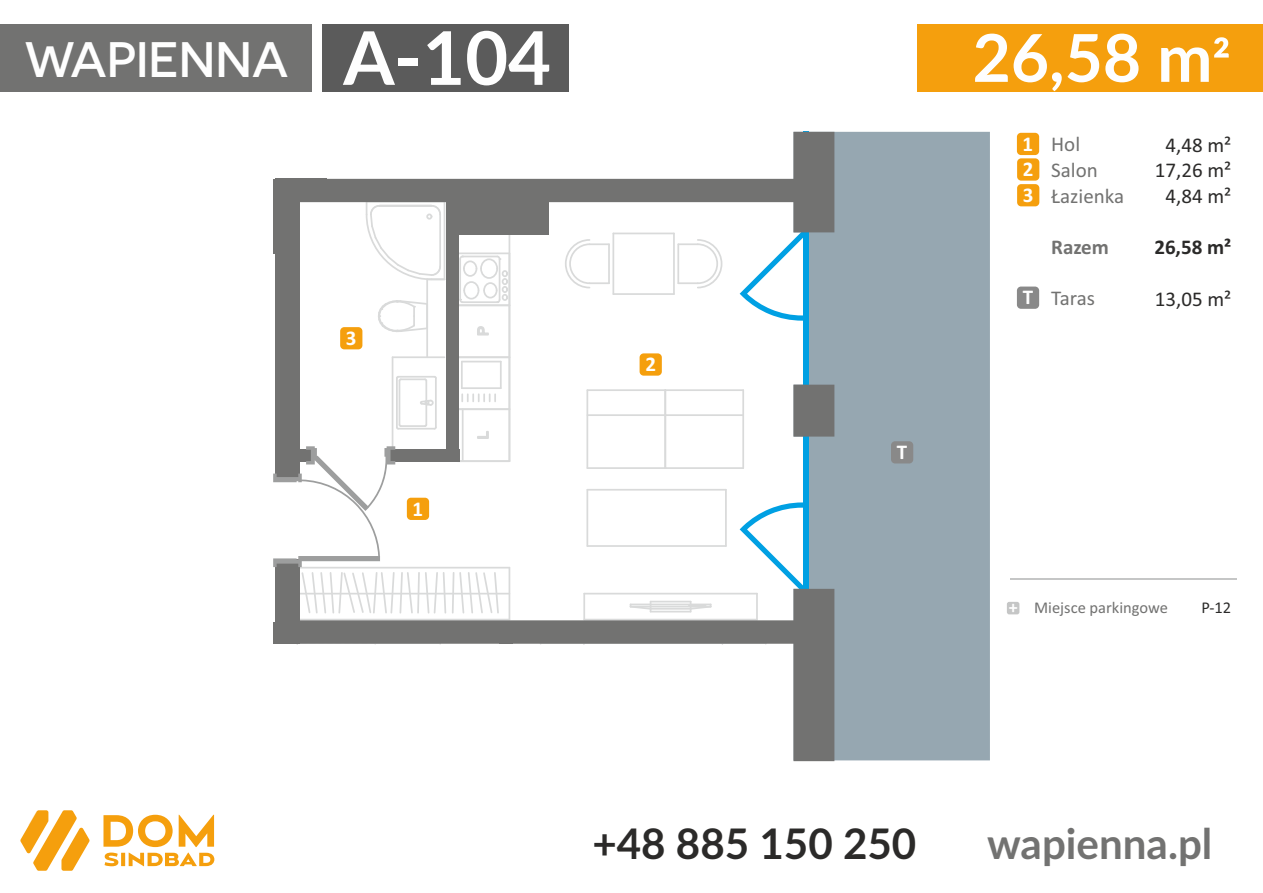
<style>
.page{position:relative;width:1263px;height:893px;background:#fff}
.page>*{position:absolute;margin:0;border:0;box-sizing:border-box;transform-origin:0 0}
.t1{font:700 73.95px "Lato";color:#fefefe}
.t2{font:700 66px "Lato";color:#fefefe}
.t3{font:500 49.8px "Novecentosanswide";color:#fefefe}
.t4{font:700 42.15px "Lato";color:#2b2a29}
.t5{font:700 42.15px "Lato";color:#727271}
.t6{font:21px/25.7px "Calibri";color:#2b2a29;text-align:center}
.t7{font:21px/25.7px "Calibri";color:#727271}
.t8{font:700 21px/25.7px "Calibri";color:#fefefe;text-align:justify}
.t9{font:700 21px "Calibri";color:#2b2a29}
.t10{font:700 21px "Calibri";color:#727271}
.t11{font:16.5px "Calibri";color:#727271}
.t12{font:16.5px "Calibri";color:#2b2a29}
.s1{font-size:54px}
.s2{font-weight:700;font-size:17.85px;color:#fefefe}
</style>
<div class="page">
<div style="left:322px;top:24px;width:247px;height:68px;background:#5b5b5b"></div>
<div style="left:0;top:24px;width:312px;height:68px;background:#727271"></div>
<svg style="left:20px;top:810px;width:194px;height:61px"></svg>
<div style="left:917px;top:24px;width:346px;height:68px;background:#f59f0d"></div>
<hr style="left:1010px;top:578px;width:227px;height:2px;background:#c5c6c6">
<div style="left:834px;top:132px;width:156px;height:628px;background:#96a7b1"></div>
<svg style="left:273px;top:132px;width:561px;height:629px"></svg>
<div style="left:1017px;top:133px;width:22px;height:22px;background:#f59f0d;border-radius:4px"></div>
<div style="left:1017px;top:158px;width:22px;height:23px;background:#f59f0d;border-radius:4px"></div>
<div style="left:1017px;top:184px;width:22px;height:22px;background:#f59f0d;border-radius:4px"></div>
<div style="left:1017px;top:287px;width:22px;height:22px;background:#898989;border-radius:4px"></div>
<div style="left:891px;top:441px;width:22px;height:22px;background:#898989;border-radius:4px"></div>
<div style="left:340px;top:327px;width:22px;height:22px;background:#f59f0d;border-radius:4px"></div>
<div style="left:640px;top:353px;width:22px;height:23px;background:#f59f0d;border-radius:4px"></div>
<div style="left:407px;top:498px;width:22px;height:22px;background:#f59f0d;border-radius:4px"></div>
<div style="left:1007px;top:602px;width:12px;height:12px;background:#c5c6c6;border-radius:2px"></div>
<h3 class="t3" style="left:25px;top:36px;width:266px">WAPIENNA</h3>
<h1 class="t1" style="left:343px;top:25px;width:209px">A-104</h1>
<h2 class="t2" style="left:972px;top:29px;width:259px">26,58 m<span class="s1">²</span></h2>
<p class="t8" style="left:346px;top:327px;width:12px">3</p>
<p class="t8" style="left:412px;top:497px;width:12px">1</p>
<p class="t8" style="left:645px;top:353px;width:12px">2</p>
<p class="t8" style="left:897px;top:441px;width:12px">T</p>
<p class="t8" style="left:1022px;top:133px;width:13px">1<br>2<br>3</p>
<p class="t8" style="left:1023px;top:286px;width:12px">T</p>
<p class="t7" style="left:1051px;top:133px;width:74px">Hol<br>Salon<br>Łazienka</p>
<p class="t10" style="left:1051px;top:238px;width:59px">Razem</p>
<p class="t7" style="left:1051px;top:287px;width:45px">Taras</p>
<p class="t6" style="left:1155px;top:134px;width:78px">4,48 m²<br>17,26 m²<br>4,84 m²</p>
<p class="t9" style="left:1154px;top:238px;width:78px">26,58 m²</p>
<p class="t6" style="left:1155px;top:287px;width:78px">13,05 m²</p>
<p class="t11" style="left:1009px;top:601px;width:161px"><span class="s2">+</span> Miejsce parkingowe</p>
<p class="t12" style="left:1201px;top:601px;width:31px">P-12</p>
<h3 class="t4" style="left:592px;top:825px;width:325px">+48 885 150 250</h3>
<h3 class="t5" style="left:987px;top:825px;width:227px">wapienna.pl</h3>
</div>
